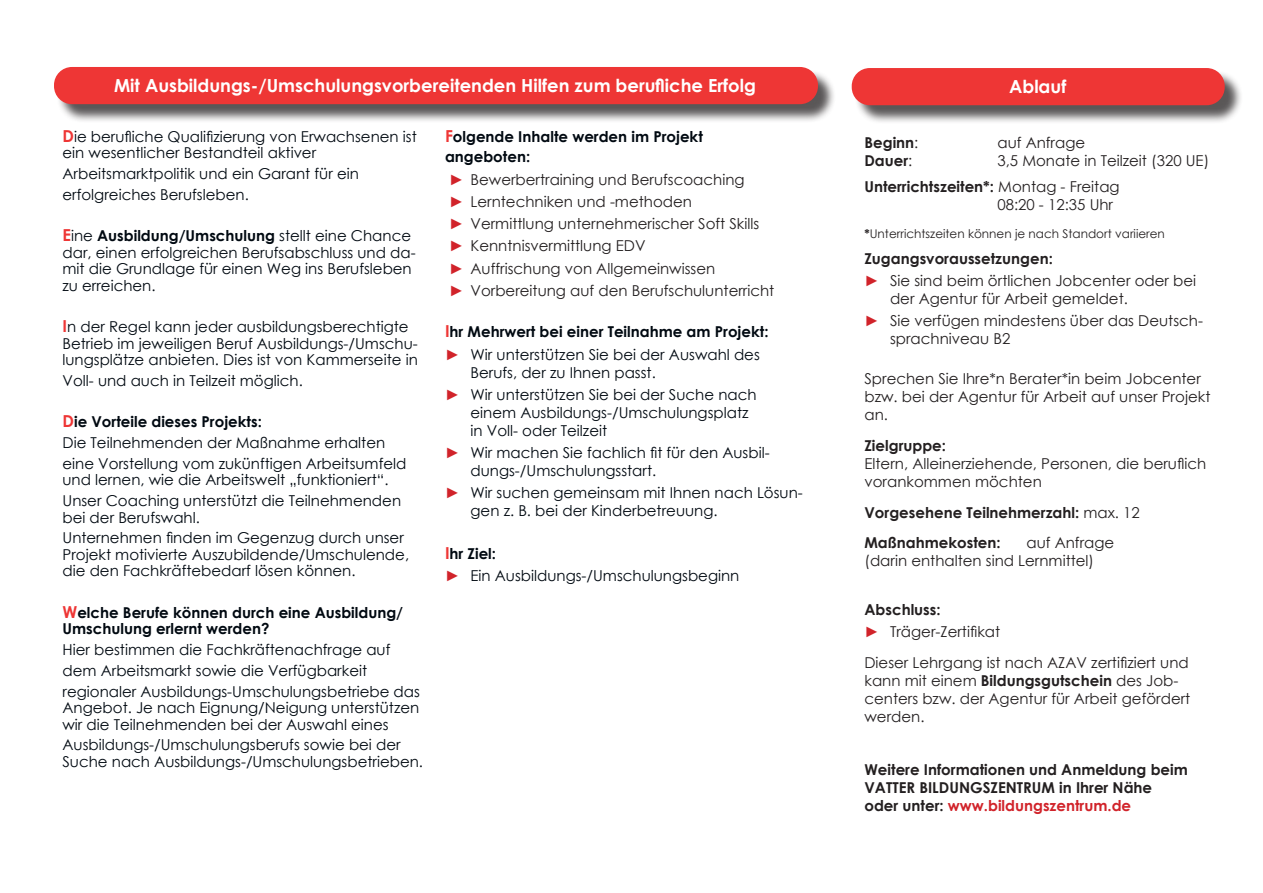
<style>
.page{position:relative;width:1263px;height:893px;background:#fff}
.page>*{position:absolute;margin:0;border:0;box-sizing:border-box;transform-origin:0 0}
.t1{font:700 18px "Century Gothic";color:#fff}
.t2{font:15px/16.5px "Century Gothic";color:#000911}
.t3{font:15px/18px "Century Gothic";color:#231f20}
.t4{font:700 15px "Century Gothic";color:#231f20}
.t5{font:700 15px/16.5px "Century Gothic";color:#000911}
.t6{font:700 15px "Century Gothic";color:#d1232a}
.t7{font:12px "Century Gothic";color:#231f20}
.s1{font-weight:700;font-size:16.5px;color:#ee3635}
.s2{font-weight:700}
.s3{font-size:16.5px;color:#ee3635}
.s4{font-weight:700;color:#d1232a}
.s5{color:#d1232a}
.s6{font-weight:400}
.s7{color:#231f20}
</style>
<div class="page">
<div style="left:57px;top:69px;width:780px;height:54px;background:#231f20;opacity:.75"></div>
<div style="left:54px;top:67px;width:764px;height:37px;background:#ee3635;border-radius:18px"></div>
<div style="left:854px;top:70px;width:389px;height:54px;background:#231f20;opacity:.75"></div>
<div style="left:852px;top:68px;width:373px;height:37px;background:#ee3635;border-radius:18px"></div>
<p class="t1" style="left:114px;top:72px;width:643px">Mit Ausbildungs-/Umschulungsvorbereitenden Hilfen zum berufliche Erfolg</p>
<p class="t1" style="left:1009px;top:73px;width:59px">Ablauf</p>
<p class="t2" style="left:63px;top:128px;width:356px"><span class="s1">D</span>ie berufliche Qualifizierung von Erwachsenen ist ein wesentlicher Bestandteil aktiver</p>
<p class="t2" style="left:63px;top:165px;width:298px">Arbeitsmarktpolitik und ein Garant für ein</p>
<p class="t2" style="left:63px;top:186px;width:188px">erfolgreiches Berufsleben.</p>
<p class="t2" style="left:63px;top:227px;width:355px"><span class="s1">E</span>ine <span class="s2">Ausbildung/Umschulung</span> stellt eine Chance dar, einen erfolgreichen Berufsabschluss und da&shy;mit die Grundlage für einen Weg ins Berufsleben zu erreichen.</p>
<p class="t2" style="left:63px;top:318px;width:357px"><span class="s1">I</span>n der Regel kann jeder ausbildungsberechtigte<br>Betrieb im jeweiligen Beruf Ausbildungs-/Umschu&shy;lungsplätze anbieten. Dies ist von Kammerseite in</p>
<p class="t2" style="left:63px;top:372px;width:242px">Voll- und auch in Teilzeit möglich.</p>
<p class="t5" style="left:63px;top:413px;width:201px"><span class="s3">D</span>ie Vorteile dieses Projekts:</p>
<p class="t2" style="left:63px;top:434px;width:324px">Die Teilnehmenden der Maßnahme erhalten</p>
<p class="t2" style="left:63px;top:455px;width:345px">eine Vorstellung vom zukünftigen Arbeitsumfeld und lernen, wie die Arbeitswelt „funktioniert“.</p>
<p class="t2" style="left:63px;top:492px;width:340px">Unser Coaching unterstützt die Teilnehmenden bei der Berufswahl.</p>
<p class="t2" style="left:63px;top:529px;width:348px">Unternehmen finden im Gegenzug durch unser<br>Projekt motivierte Auszubildende/Umschulende, die den Fachkräftebedarf lösen können.</p>
<p class="t5" style="left:63px;top:603px;width:342px"><span class="s3">W</span>elche Berufe können durch eine Ausbildung/<br>Umschulung erlernt werden?</p>
<p class="t2" style="left:63px;top:641px;width:329px">Hier bestimmen die Fachkräftenachfrage auf</p>
<p class="t2" style="left:63px;top:662px;width:306px">dem Arbeitsmarkt sowie die Verfügbarkeit</p>
<p class="t2" style="left:63px;top:683px;width:359px;text-align:justify">regionaler Ausbildungs-Umschulungsbetriebe das Angebot. Je nach Eignung/Neigung unterstützen wir die Teilnehmenden bei der Auswahl eines</p>
<p class="t2" style="left:63px;top:736px;width:362px">Ausbildungs-/Umschulungsberufs sowie bei der<br>Suche nach Ausbildungs-/Umschulungsbetrieben.</p>
<p class="t5" style="left:445px;top:127px;width:259px"><span class="s3">F</span>olgende Inhalte werden im Projekt</p>
<p class="t5" style="left:445px;top:148px;width:87px">angeboten:</p>
<p class="t3" style="left:449px;top:170px;width:297px"><span class="s4">►</span> Bewerbertraining und Berufscoaching</p>
<p class="t3" style="left:449px;top:192px;width:244px"><span class="s4">►</span> Lerntechniken und -methoden</p>
<p class="t3" style="left:449px;top:214px;width:311px"><span class="s4">►</span> Vermittlung unternehmerischer Soft Skills</p>
<p class="t3" style="left:449px;top:237px;width:198px"><span class="s4">►</span> Kenntnisvermittlung EDV</p>
<p class="t3" style="left:449px;top:259px;width:267px"><span class="s4">►</span> Auffrischung von Allgemeinwissen</p>
<p class="t3" style="left:449px;top:281px;width:327px"><span class="s4">►</span> Vorbereitung auf den Berufschulunterricht</p>
<p class="t5" style="left:445px;top:323px;width:325px"><span class="s3">I</span>hr Mehrwert bei einer Teilnahme am Projekt:</p>
<p class="t2" style="left:470px;top:345px;width:291px;line-height:18px;text-indent:-26px"><span class="s5">►</span> Wir unterstützen Sie bei der Auswahl des<br>Berufs, der zu Ihnen passt.</p>
<p class="t2" style="left:470px;top:385px;width:288px;line-height:18px;text-indent:-26px"><span class="s5">►</span> Wir unterstützen Sie bei der Suche nach einem Ausbildungs-/Umschulungsplatz in Voll- oder Teilzeit</p>
<p class="t2" style="left:470px;top:443px;width:301px;line-height:18px;text-indent:-26px"><span class="s5">►</span> Wir machen Sie fachlich fit für den Ausbil&shy;dungs-/Umschulungsstart.</p>
<p class="t2" style="left:470px;top:484px;width:334px;line-height:18px;text-indent:-26px"><span class="s5">►</span> Wir suchen gemeinsam mit Ihnen nach Lösun&shy;gen z. B. bei der Kinderbetreuung.</p>
<p class="t5" style="left:445px;top:544px;width:53px"><span class="s3">I</span>hr Ziel:</p>
<p class="t2" style="left:445px;top:567px;width:296px"><span class="s5">►</span> Ein Ausbildungs-/Umschulungsbeginn</p>
<p class="t4" style="left:864px;top:131px;width:55px">Beginn<span class="s6">:</span></p>
<p class="t3" style="left:997px;top:133px;width:89px">auf Anfrage</p>
<p class="t4" style="left:864px;top:149px;width:49px">Dauer<span class="s6">:</span></p>
<p class="t3" style="left:997px;top:151px;width:213px">3,5 Monate in Teilzeit (320 UE)</p>
<p class="t4" style="left:864px;top:176px;width:257px">Unterrichtszeiten*: <span class="s6">Montag - Freitag</span></p>
<p class="t3" style="left:997px;top:196px;width:117px">08:20 - 12:35 Uhr</p>
<p class="t7" style="left:864px;top:225px;width:302px"><span class="s2">*</span>Unterrichtszeiten können je nach Standort variieren</p>
<p class="t4" style="left:864px;top:247px;width:190px">Zugangsvoraussetzungen:</p>
<p class="t3" style="left:890px;top:271px;width:308px;text-indent:-26px"><span class="s5">►</span> Sie sind beim örtlichen Jobcenter oder bei der Agentur für Arbeit gemeldet.</p>
<p class="t3" style="left:890px;top:312px;width:314px;text-indent:-26px"><span class="s5">►</span> Sie verfügen mindestens über das Deutsch&shy;sprachniveau B2</p>
<p class="t3" style="left:864px;top:369px;width:347px">Sprechen Sie Ihre*n Berater*in beim Jobcenter bzw. bei der Agentur für Arbeit auf unser Projekt an.</p>
<p class="t4" style="left:864px;top:434px;width:83px">Zielgruppe:</p>
<p class="t3" style="left:864px;top:454px;width:343px">Eltern, Alleinerziehende, Personen, die beruflich vorankommen möchten</p>
<p class="t4" style="left:864px;top:501px;width:277px">Vorgesehene Teilnehmerzahl: <span class="s6">max. 12</span></p>
<p class="t4" style="left:864px;top:531px;width:138px">Maßnahmekosten:</p>
<p class="t3" style="left:864px;top:534px;width:251px;text-indent:162px">auf Anfrage (darin enthalten sind Lernmittel)</p>
<p class="t4" style="left:864px;top:598px;width:78px">Abschluss:</p>
<p class="t3" style="left:864px;top:623px;width:137px"><span class="s5">►</span> Träger-Zertifikat</p>
<p class="t3" style="left:864px;top:653px;width:327px">Dieser Lehrgang ist nach AZAV zertifiziert und kann mit einem <span class="s2">Bildungsgutschein</span> des Job&shy;centers bzw. der Agentur für Arbeit gefördert werden.</p>
<p class="t4" style="left:864px;top:758px;width:325px">Weitere Informationen und Anmeldung beim</p>
<p class="t4" style="left:864px;top:776px;width:289px">VATTER BILDUNGSZENTRUM in Ihrer Nähe</p>
<p class="t6" style="left:864px;top:794px;width:268px"><span class="s7">oder unter:</span> www.bildungszentrum.de</p>
</div>
